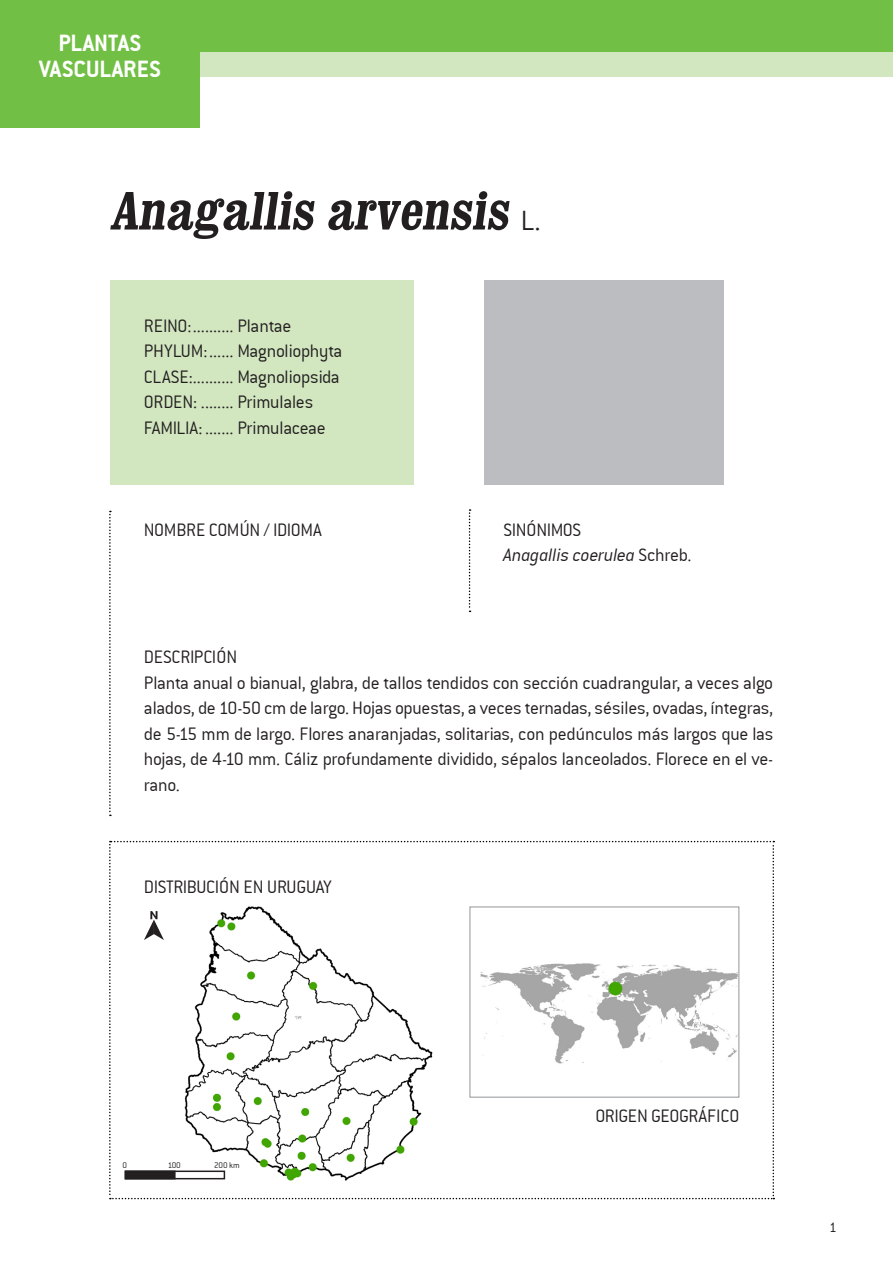
<style>
.page{position:relative;width:893px;height:1263px;background:#fff}
.page>*{position:absolute;margin:0;border:0;box-sizing:border-box;transform-origin:0 0}
.t1{font:700 condensed 54px "Clarendon";color:#231f20}
.t2{font:25.5px "Conduit ITCTT Bold";color:#fff}
.texto_justificado_co{font:19.5px/25.5px "Conduit ITCTT Light";letter-spacing:-.015em;color:#231f20;text-align:justify}
.texto_sobre_fondo_de{font:19.5px "Conduit ITCTT Light";letter-spacing:-.015em;color:#231f20}
.texto_comun_13_17{font:19.5px "Conduit ITCTT Light";letter-spacing:-.015em;color:#231f20}
.texto_comun_13_17-2{font:italic 19.5px "Conduit ITCTT Light";color:#231f20}
.t3{font:15px "Conduit ITCTT Light";color:#231f20}
.texto_comun_13_17-3{font:9px "Conduit ITCTT Light";color:#231f20}
.s1{font-family:"Conduit ITCTT Light";font-weight:400;font-stretch:normal;font-size:30px}
.s2{font-style:normal}
</style>
<div class="page">
<div style="left:110px;top:280px;width:304px;height:204px;background:#d2e7c0"></div>
<div style="left:484px;top:280px;width:240px;height:204px;background:#bcbdc0"></div>
<div style="left:0;top:51px;width:893px;height:26px;background:#d2e7c0"></div>
<div style="left:0;top:0;width:893px;height:51px;background:#71bf44"></div>
<div style="left:0;top:0;width:200px;height:128px;background:#71bf44"></div>
<svg style="left:109px;top:511px;width:2px;height:305px"></svg>
<svg style="left:469px;top:509px;width:2px;height:103px"></svg>
<svg style="left:109px;top:841px;width:665px;height:358px"></svg>
<p class="t2" style="left:59px;top:28px;width:84px">PLANTAS</p>
<p class="t2" style="left:39px;top:54px;width:123px">VASCULARES</p>
<p class="t1" style="left:110px;top:177px;width:432px">Anagallis arvensis <span class="s1">L .</span></p>
<p class="texto_sobre_fondo_de" style="left:144px;top:315px;width:149px">REINO:.......... Plantae</p>
<p class="texto_sobre_fondo_de" style="left:144px;top:340px;width:200px">PHYLUM:...... Magnoliophyta</p>
<p class="texto_sobre_fondo_de" style="left:144px;top:366px;width:197px">CLASE:.......... Magnoliopsida</p>
<p class="texto_sobre_fondo_de" style="left:144px;top:391px;width:171px">ORDEN: ........ Primulales</p>
<p class="texto_sobre_fondo_de" style="left:144px;top:417px;width:183px">FAMILIA: ....... Primulaceae</p>
<p class="texto_justificado_co" style="left:144px;top:517px;width:179px">NOMBRE COMÚN / IDIOMA</p>
<p class="texto_comun_13_17" style="left:504px;top:519px;width:79px">SINÓNIMOS</p>
<p class="texto_comun_13_17-2" style="left:504px;top:544px;width:190px">Anagallis coerulea <span class="s2">Schreb.</span></p>
<p class="texto_comun_13_17" style="left:144px;top:646px;width:95px">DESCRIPCIÓN</p>
<p class="texto_justificado_co" style="left:144px;top:670px;width:631px">Planta anual o bianual, glabra, de tallos tendidos con sección cuadrangular, a veces algo alados, de 10-50 cm de largo. Hojas opuestas, a veces ternadas, sésiles, ovadas, íntegras, de 5-15 mm de largo. Flores anaranjadas, solitarias, con pedúnculos más largos que las hojas, de 4-10 mm. Cáliz profundamente dividido, sépalos lanceolados. Florece en el ve&shy;rano.</p>
<p class="texto_comun_13_17" style="left:144px;top:876px;width:190px">DISTRIBUCIÓN EN URUGUAY</p>
<p class="texto_comun_13_17-3" style="left:122px;top:1160px;width:6px">0</p>
<p class="texto_comun_13_17-3" style="left:168px;top:1160px;width:15px">100</p>
<p class="texto_comun_13_17-3" style="left:214px;top:1160px;width:27px">200 km</p>
<p class="texto_comun_13_17" style="left:595px;top:1105px;width:145px">ORIGEN GEOGRÁFICO</p>
<p class="t3" style="left:829px;top:1219px;width:9px">1</p>
</div>
